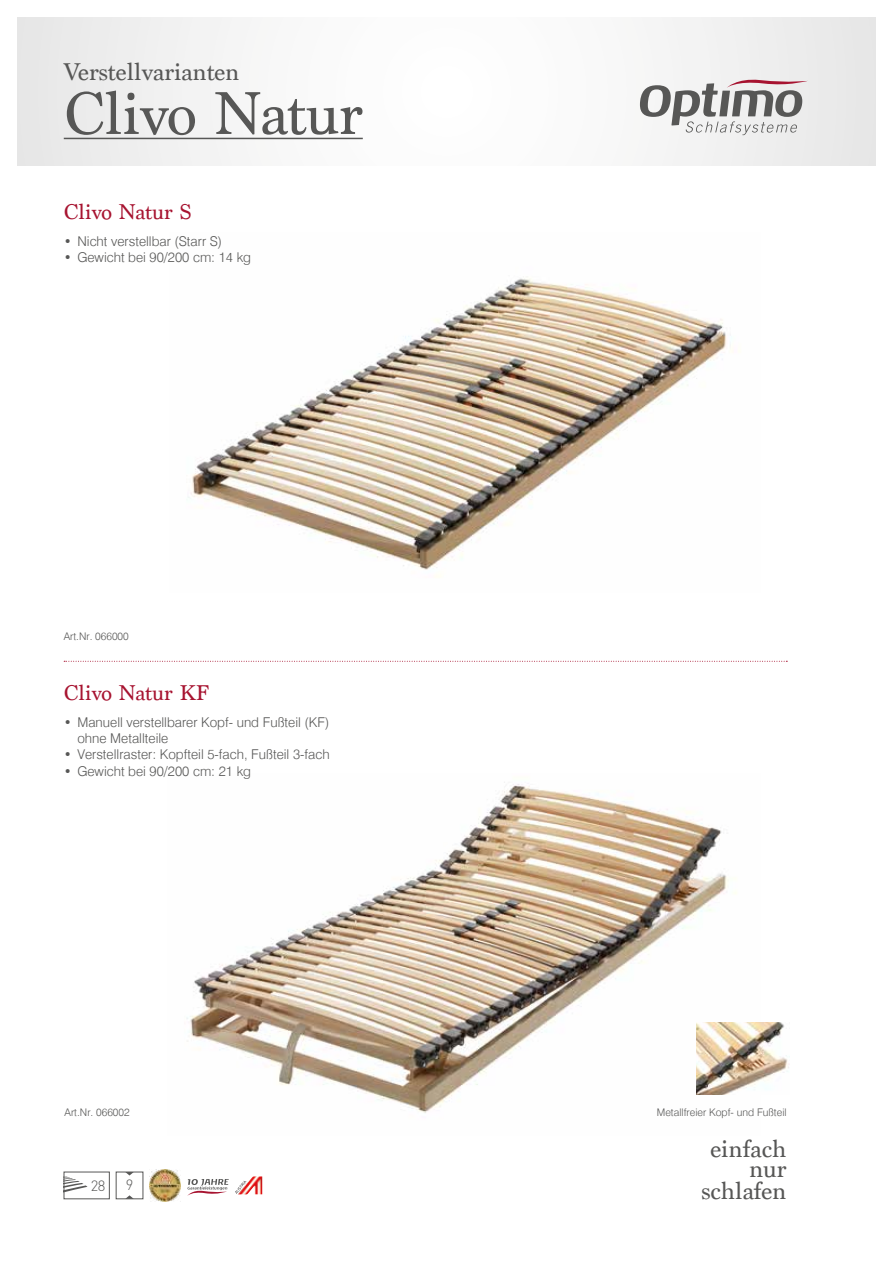
<style>
.page{position:relative;width:893px;height:1263px;background:#fff}
.page>*{position:absolute;margin:0;border:0;box-sizing:border-box;transform-origin:0 0}
.t1{font:63px "Marion";letter-spacing:-.01em;color:#575756}
.t2{font:25.5px/19.4px "Marion";color:#575756;text-align:right}
.t3{font:22.5px "Marion";color:#a71330}
.t4{font:300 14.7px "DIN";color:#575756}
.t5{font:300 13.5px/16.2px "Swiss 721 BT";color:#575756}
.t6{font:300 10.5px "Swiss 721 BT";color:#575756}
</style>
<div class="page">
<img style="left:187px;top:782px;width:550px;height:331px">
<div style="left:17px;top:17px;width:859px;height:149px;background:linear-gradient(to right,#f3f3f3,#f4f4f4)"></div>
<svg style="left:640px;top:78px;width:168px;height:57px"></svg>
<img style="left:188px;top:278px;width:544px;height:299px">
<svg style="left:64px;top:661px;width:723px;height:1px"></svg>
<img style="left:697px;top:1022px;width:92px;height:72px">
<hr style="left:64px;top:138px;width:299px;height:1px;background:#575756">
<img style="left:150px;top:1170px;width:31px;height:31px">
<svg style="left:248px;top:1176px;width:5px;height:6px"></svg>
<div style="left:116px;top:1172px;width:27px;height:27px;border:1px solid #575756"></div>
<svg style="left:125px;top:1172px;width:9px;height:3px"></svg>
<svg style="left:125px;top:1195px;width:9px;height:4px"></svg>
<svg style="left:66px;top:1176px;width:21px;height:16px"></svg>
<div style="left:64px;top:1172px;width:46px;height:27px;border:1px solid #575756"></div>
<svg style="left:187px;top:1179px;width:42px;height:17px"></svg>
<h2 class="t2" style="left:64px;top:62px;width:177px">Verstellvarianten</h2>
<h1 class="t1" style="left:64px;top:76px;width:301px">Clivo Natur</h1>
<h3 class="t3" style="left:64px;top:199px;width:129px">Clivo Natur S</h3>
<p class="t5" style="left:64px;top:233px;width:160px">• Nicht verstellbar (Starr S)</p>
<p class="t5" style="left:64px;top:249px;width:189px">• Gewicht bei 90/200 cm: 14 kg</p>
<p class="t6" style="left:64px;top:629px;width:67px">Art.Nr. 066000</p>
<h3 class="t3" style="left:64px;top:679px;width:147px">Clivo Natur KF</h3>
<p class="t5" style="left:77px;top:714px;width:253px;text-indent:-14px">• Manuell verstellbarer Kopf- und Fußteil (KF) ohne Metallteile</p>
<p class="t5" style="left:64px;top:746px;width:267px">• Verstellraster: Kopfteil 5-fach, Fußteil 3-fach</p>
<p class="t5" style="left:64px;top:762px;width:189px">• Gewicht bei 90/200 cm: 21 kg</p>
<p class="t6" style="left:65px;top:1105px;width:67px">Art.Nr. 066002</p>
<p class="t4" style="left:91px;top:1176px;width:16px">28</p>
<p class="t4" style="left:126px;top:1176px;width:9px">9</p>
<p class="t6" style="left:657px;top:1105px;width:131px">Metallfreier Kopf- und Fußteil</p>
<h2 class="t2" style="left:710px;top:1140px;width:78px">einfach nur</h2>
<h2 class="t2" style="left:701px;top:1181px;width:87px">schlafen</h2>
</div>
